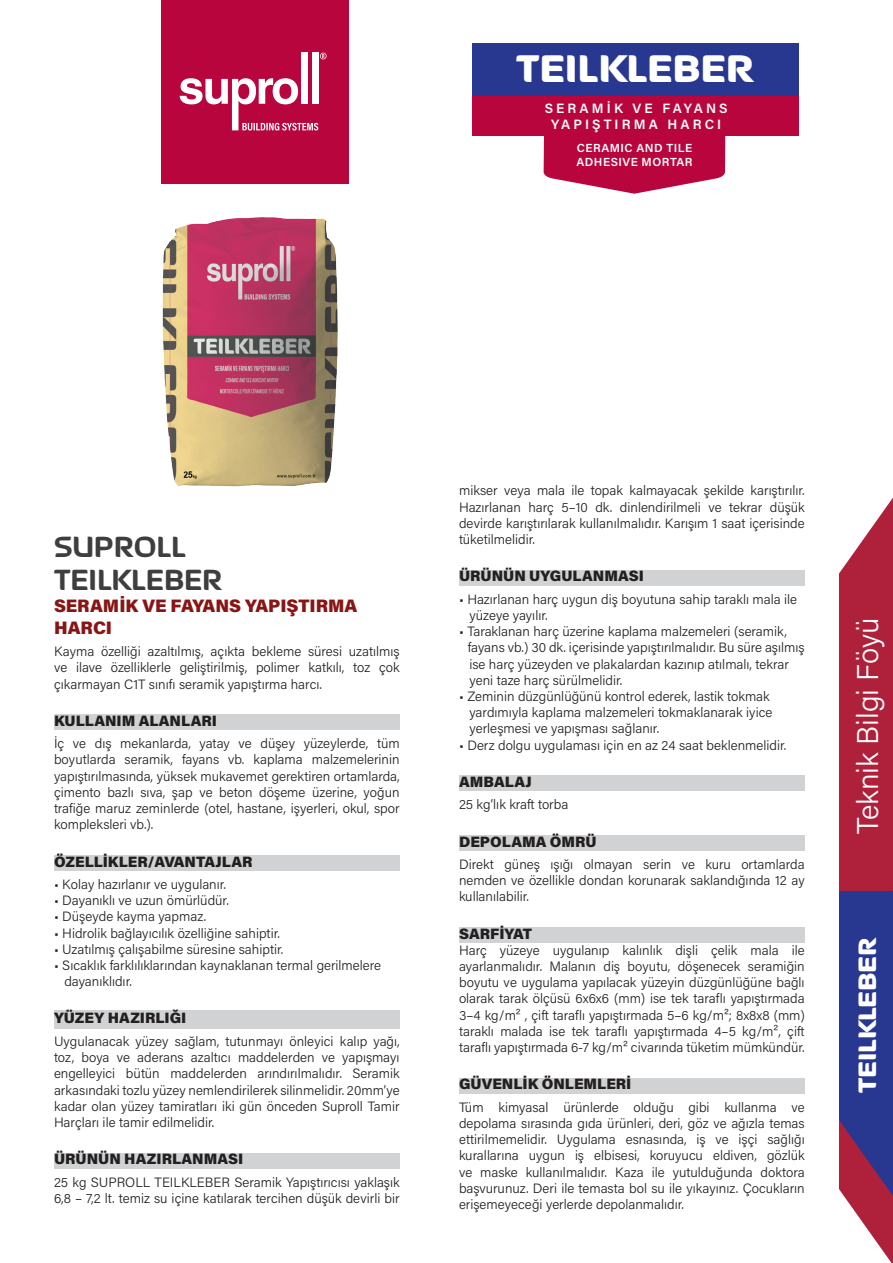
<style>
.page{position:relative;width:893px;height:1263px;background:#fff}
.page>*{position:absolute;margin:0;border:0;box-sizing:border-box;transform-origin:0 0}
.t1{font:800 43.5px "September";color:#fff}
.t2{font:700 33px "September";color:#3e3e3e}
.t3{font:300 30px "Acumin Pro";color:#fff}
.t4{font:800 28.5px "September";color:#fff}
.t5{font:900 18px/21.6px "Acumin Pro";letter-spacing:-.005em;color:#871514}
.t6{font:900 15px "Acumin Pro";color:#231f20}
.t7{font:300 13.5px/16.2px "Acumin Pro";color:#231f20;text-align:justify}
.t8{font:600 13.5px "Acumin Pro";letter-spacing:.225em;color:#fff}
.t9{font:600 11.7px "Acumin Pro";letter-spacing:.04em;color:#fff}
</style>
<div class="page">
<img style="left:162px;top:217px;width:176px;height:270px">
<div style="left:162px;top:0;width:187px;height:183px;background:#b9053d"></div>
<svg style="left:320px;top:53px;width:7px;height:6px"></svg>
<div style="left:301px;top:53px;width:7px;height:51px;background:#fff"></div>
<div style="left:312px;top:53px;width:7px;height:51px;background:#fff"></div>
<svg style="left:180px;top:78px;width:138px;height:53px"></svg>
<svg style="left:839px;top:498px;width:54px;height:765px;background:#873e6b"></svg>
<svg style="left:544px;top:136px;width:181px;height:58px;background:#c32b5a"></svg>
<div style="left:472px;top:43px;width:326px;height:54px;background:#283890"></div>
<div style="left:472px;top:97px;width:326px;height:39px;background:#b9053d"></div>
<div style="left:54px;top:715px;width:346px;height:15px;background:#d1d2d4"></div>
<div style="left:54px;top:855px;width:346px;height:15px;background:#d1d2d4"></div>
<div style="left:54px;top:1010px;width:346px;height:18px;background:#d1d2d4"></div>
<div style="left:54px;top:1153px;width:346px;height:15px;background:#d1d2d4"></div>
<div style="left:459px;top:570px;width:346px;height:15px;background:#d1d2d4"></div>
<div style="left:459px;top:776px;width:346px;height:15px;background:#d1d2d4"></div>
<div style="left:459px;top:835px;width:346px;height:15px;background:#d1d2d4"></div>
<div style="left:459px;top:928px;width:346px;height:15px;background:#d1d2d4"></div>
<div style="left:459px;top:1078px;width:346px;height:15px;background:#d1d2d4"></div>
<p class="t1" style="left:516px;top:41px;width:239px">TEILKLEBER</p>
<p class="t8" style="left:545px;top:99px;width:185px">SERAMİK VE FAYANS</p>
<p class="t8" style="left:551px;top:115px;width:172px">YAPIŞTIRMA HARCI</p>
<p class="t9" style="left:577px;top:139px;width:117px">CERAMIC AND TILE</p>
<p class="t9" style="left:577px;top:153px;width:117px">ADHESIVE MORTAR</p>
<p class="t2" style="left:54px;top:526px;width:133px">SUPROLL</p>
<p class="t2" style="left:54px;top:559px;width:170px">TEILKLEBER</p>
<p class="t5" style="left:54px;top:594px;width:305px">SERAMIK VE FAYANS YAPIŞTIRMA<br>HARCI</p>
<p class="t7" style="left:54px;top:643px;width:347px">Kayma özelliği azaltılmış, açıkta bekleme süresi uzatılmış ve ilave özelliklerle geliştirilmiş, polimer katkılı, toz çok çıkarmayan C1T sınıfı seramik yapıştırma harcı.</p>
<p class="t6" style="left:54px;top:710px;width:164px">KULLANIM ALANLARI</p>
<p class="t7" style="left:54px;top:735px;width:347px">İç ve dış mekanlarda, yatay ve düşey yüzeylerde, tüm boyutlarda seramik, fayans vb. kaplama malzemelerinin yapıştırılmasında, yüksek mukavemet gerektiren ortamlarda, çimento bazlı sıva, şap ve beton döşeme üzerine, yoğun trafiğe maruz zeminlerde (otel, hastane, işyerleri, okul, spor kompleksleri vb.).</p>
<p class="t6" style="left:54px;top:851px;width:200px">ÖZELLİKLER/AVANTAJLAR</p>
<p class="t7" style="left:54px;top:876px;width:174px">• Kolay hazırlanır ve uygulanır.</p>
<p class="t7" style="left:54px;top:892px;width:176px">• Dayanıklı ve uzun ömürlüdür.</p>
<p class="t7" style="left:54px;top:908px;width:154px">• Düşeyde kayma yapmaz.</p>
<p class="t7" style="left:54px;top:924px;width:227px">• Hidrolik bağlayıcılık özelliğine sahiptir.</p>
<p class="t7" style="left:54px;top:940px;width:231px">• Uzatılmış çalışabilme süresine sahiptir.</p>
<p class="t7" style="left:54px;top:957px;width:329px">• Sıcaklık farklılıklarından kaynaklanan termal gerilmelere</p>
<p class="t7" style="left:64px;top:973px;width:69px">dayanıklıdır.</p>
<p class="t6" style="left:54px;top:1007px;width:134px">YÜZEY HAZIRLIĞI</p>
<p class="t7" style="left:54px;top:1032px;width:347px">Uygulanacak yüzey sağlam, tutunmayı önleyici kalıp yağı, toz, boya ve aderans azaltıcı maddelerden ve yapışmayı engelleyici bütün maddelerden arındırılmalıdır. Seramik arkasındaki tozlu yüzey nemlendirilerek silinmelidir. 20mm’ye kadar olan yüzey tamiratları iki gün önceden Suproll Tamir Harçları ile tamir edilmelidir.</p>
<p class="t6" style="left:54px;top:1148px;width:191px">ÜRÜNÜN HAZIRLANMASI</p>
<p class="t7" style="left:54px;top:1173px;width:347px">25 kg SUPROLL TEILKLEBER Seramik Yapıştırıcısı yaklaşık<br>6,8 – 7,2 lt. temiz su içine katılarak tercihen düşük devirli bir</p>
<p class="t7" style="left:459px;top:482px;width:347px">mikser veya mala ile topak kalmayacak şekilde karıştırılır.<br>Hazırlanan harç 5–10 dk. dinlendirilmeli ve tekrar düşük devirde karıştırılarak kullanılmalıdır. Karışım 1 saat içerisinde tüketilmelidir.</p>
<p class="t6" style="left:459px;top:565px;width:186px">ÜRÜNÜN UYGULANMASI</p>
<p class="t7" style="left:459px;top:590px;width:340px">• Hazırlanan harç uygun diş boyutuna sahip taraklı mala ile</p>
<p class="t7" style="left:469px;top:607px;width:80px">yüzeye yayılır.</p>
<p class="t7" style="left:459px;top:623px;width:329px">• Taraklanan harç üzerine kaplama malzemeleri (seramik,</p>
<p class="t7" style="left:468px;top:639px;width:338px">fayans vb.) 30 dk. içerisinde yapıştırılmalıdır. Bu süre aşılmış</p>
<p class="t7" style="left:469px;top:655px;width:321px">ise harç yüzeyden ve plakalardan kazınıp atılmalı, tekrar</p>
<p class="t7" style="left:469px;top:671px;width:154px">yeni taze harç sürülmelidir.</p>
<p class="t7" style="left:459px;top:688px;width:312px">• Zeminin düzgünlüğünü kontrol ederek, lastik tokmak</p>
<p class="t7" style="left:469px;top:704px;width:304px">yardımıyla kaplama malzemeleri tokmaklanarak iyice</p>
<p class="t7" style="left:469px;top:720px;width:191px">yerleşmesi ve yapışması sağlanır.</p>
<p class="t7" style="left:459px;top:736px;width:329px">• Derz dolgu uygulaması için en az 24 saat beklenmelidir.</p>
<p class="t6" style="left:459px;top:771px;width:74px">AMBALAJ</p>
<p class="t7" style="left:459px;top:796px;width:111px">25 kg’lık kraft torba</p>
<p class="t6" style="left:459px;top:831px;width:139px">DEPOLAMA ÖMRÜ</p>
<p class="t7" style="left:459px;top:856px;width:347px">Direkt güneş ışığı olmayan serin ve kuru ortamlarda nemden ve özellikle dondan korunarak saklandığında 12 ay kullanılabilir.</p>
<p class="t6" style="left:459px;top:923px;width:75px">SARFİYAT</p>
<p class="t7" style="left:459px;top:941px;width:347px">Harç yüzeye uygulanıp kalınlık dişli çelik mala ile ayarlanmalıdır. Malanın diş boyutu, döşenecek seramiğin boyutu ve uygulama yapılacak yüzeyin düzgünlüğüne bağlı olarak tarak ölçüsü 6x6x6 (mm) ise tek taraflı yapıştırmada 3–4 kg/m² , çift taraflı yapıştırmada 5–6 kg/m²; 8x8x8 (mm) taraklı malada ise tek taraflı yapıştırmada 4–5 kg/m², çift taraflı yapıştırmada 6-7 kg/m² civarında tüketim mümkündür.</p>
<p class="t6" style="left:459px;top:1073px;width:172px">GÜVENLİK ÖNLEMLERİ</p>
<p class="t7" style="left:459px;top:1098px;width:347px">Tüm kimyasal ürünlerde olduğu gibi kullanma ve depolama sırasında gıda ürünleri, deri, göz ve ağızla temas ettirilmemelidir. Uygulama esnasında, iş ve işçi sağlığı kurallarına uygun iş elbisesi, koruyucu eldiven, gözlük ve maske kullanılmalıdır. Kaza ile yutulduğunda doktora başvurunuz. Deri ile temasta bol su ile yıkayınız. Çocukların erişemeyeceği yerlerde depolanmalıdır.</p>
<p class="t3" style="left:847px;top:834px;width:218px;rotate:-90deg">Teknik Bilgi Föyü</p>
<p class="t4" style="left:849px;top:1093px;width:158px;rotate:-90deg">TEILKLEBER</p>
</div>
